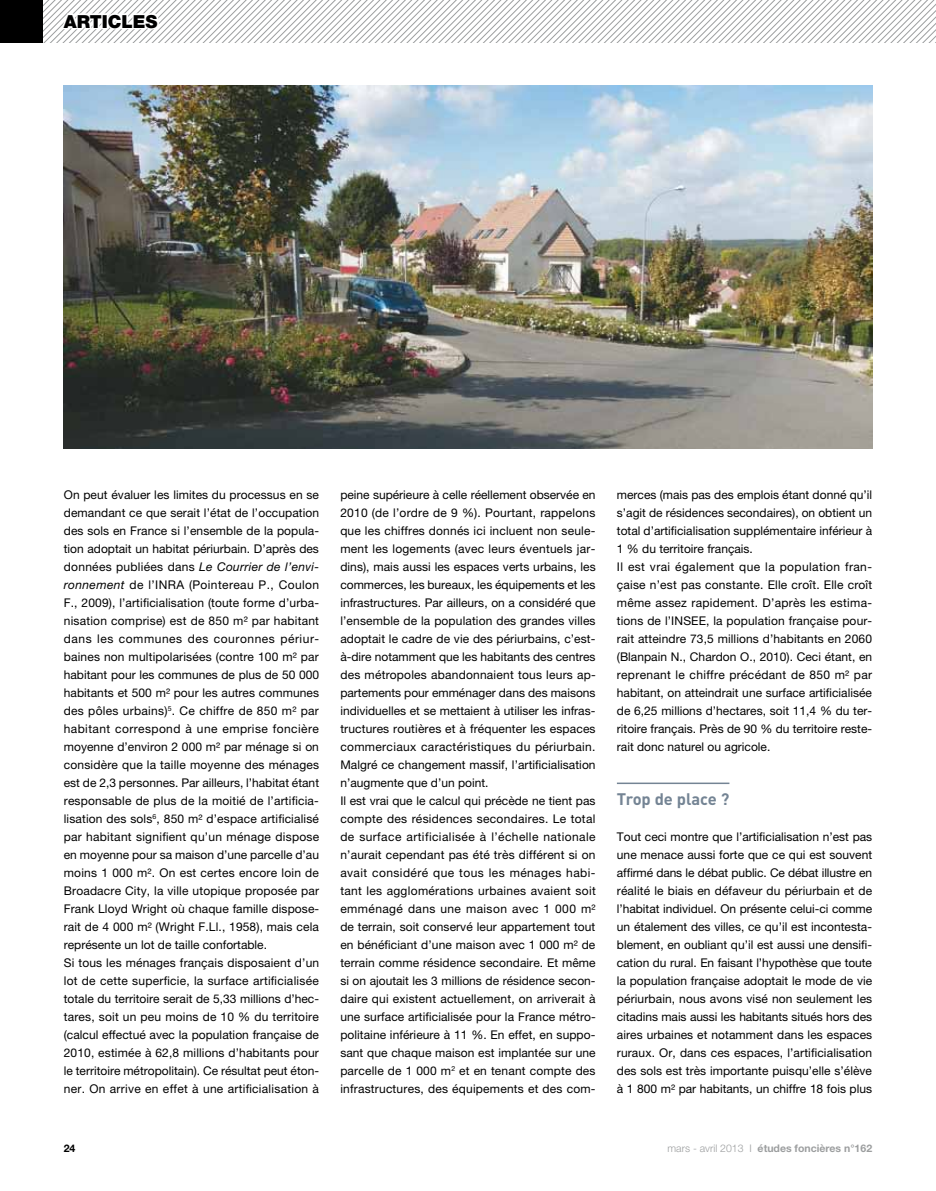
<style>
.page{position:relative;width:936px;height:1191px;background:#fff}
.page>*{position:absolute;margin:0;border:0;box-sizing:border-box;transform-origin:0 0}
.t1{font:900 18px "Helvetica Neue LT Pro";color:#000}
.t2{font:700 16.5px "DIN";color:#748494}
.t3{font:12px/18px "Helvetica Neue LT Pro";letter-spacing:.01em;color:#000}
.t4{font:700 10.5px "Helvetica Neue LT Pro";color:#9c9e9f}
.t5{font:700 10.5px "Helvetica Neue LT Pro";color:#000}
.s1{font-style:italic}
.s2{font-weight:300}
</style>
<div class="page">
<svg style="left:43px;top:0;width:892px;height:108px"></svg>
<div style="left:0;top:0;width:43px;height:43px;background:#000"></div>
<hr style="left:617px;top:782px;width:112px;height:2px;background:#748494">
<img style="left:64px;top:85px;width:807px;height:364px">
<h1 class="t1" style="left:64px;top:11px;width:95px">ARTICLES</h1>
<p class="t3" style="left:64px;top:486px;width:257px">On peut évaluer les limites du processus en se demandant ce que serait l’état de l’occupation des sols en France si l’ensemble de la popula&shy;tion adoptait un habitat périurbain. D’après des données publiées dans <span class="s1">Le Courrier de l’envi&shy;ronnement</span> de l’INRA (Pointereau P., Coulon F., 2009), l’artificialisation (toute forme d’urba&shy;nisation comprise) est de 850 m² par habitant dans les communes des couronnes périur&shy;baines non multipolarisées (contre 100 m² par habitant pour les communes de plus de 50 000 habitants et 500 m² pour les autres communes des pôles urbains)<sup>5</sup>. Ce chiffre de 850 m² par habitant correspond à une emprise foncière moyenne d’environ 2 000 m² par ménage si on considère que la taille moyenne des ménages est de 2,3 personnes. Par ailleurs, l’habitat étant responsable de plus de la moitié de l’artificia&shy;lisation des sols<sup>6</sup>, 850 m² d’espace artificialisé par habitant signifient qu’un ménage dispose en moyenne pour sa maison d’une parcelle d’au moins 1 000 m². On est certes encore loin de Broadacre City, la ville utopique proposée par Frank Lloyd Wright où chaque famille dispose&shy;rait de 4 000 m² (Wright F.Ll., 1958), mais cela représente un lot de taille confortable.<br>Si tous les ménages français disposaient d’un lot de cette superficie, la surface artificialisée totale du territoire serait de 5,33 millions d’hec&shy;tares, soit un peu moins de 10 % du territoire (calcul effectué avec la population française de 2010, estimée à 62,8 millions d’habitants pour le territoire métropolitain). Ce résultat peut éton&shy;ner. On arrive en effet à une artificialisation à</p>
<p class="t3" style="left:340px;top:486px;width:257px">peine supérieure à celle réellement observée en 2010 (de l’ordre de 9 %). Pourtant, rappelons que les chiffres donnés ici incluent non seule&shy;ment les logements (avec leurs éventuels jar&shy;dins), mais aussi les espaces verts urbains, les commerces, les bureaux, les équipements et les infrastructures. Par ailleurs, on a considéré que l’ensemble de la population des grandes villes adoptait le cadre de vie des périurbains, c’est&shy;à-dire notamment que les habitants des centres des métropoles abandonnaient tous leurs ap&shy;partements pour emménager dans des maisons individuelles et se mettaient à utiliser les infras&shy;tructures routières et à fréquenter les espaces commerciaux caractéristiques du périurbain.<br>Malgré ce changement massif, l’artificialisation n’augmente que d’un point.<br>Il est vrai que le calcul qui précède ne tient pas compte des résidences secondaires. Le total de surface artificialisée à l’échelle nationale n’aurait cependant pas été très différent si on avait considéré que tous les ménages habi&shy;tant les agglomérations urbaines avaient soit emménagé dans une maison avec 1 000 m² de terrain, soit conservé leur appartement tout en bénéficiant d’une maison avec 1 000 m² de terrain comme résidence secondaire. Et même si on ajoutait les 3 millions de résidence secon&shy;daire qui existent actuellement, on arriverait à une surface artificialisée pour la France métro&shy;politaine inférieure à 11 %. En effet, en suppo&shy;sant que chaque maison est implantée sur une parcelle de 1 000 m<sup>2</sup> et en tenant compte des infrastructures, des équipements et des com-</p>
<p class="t3" style="left:617px;top:486px;width:257px">merces (mais pas des emplois étant donné qu’il s’agit de résidences secondaires), on obtient un total d’artificialisation supplémentaire inférieur à 1 % du territoire français.<br>Il est vrai également que la population fran&shy;çaise n’est pas constante. Elle croît. Elle croît même assez rapidement. D’après les estima&shy;tions de l’INSEE, la population française pour&shy;rait atteindre 73,5 millions d’habitants en 2060 (Blanpain N., Chardon O., 2010). Ceci étant, en reprenant le chiffre précédant de 850 m² par habitant, on atteindrait une surface artificialisée de 6,25 millions d’hectares, soit 11,4 % du ter&shy;ritoire français. Près de 90 % du territoire reste&shy;rait donc naturel ou agricole.</p>
<h2 class="t2" style="left:617px;top:788px;width:114px">Trop de place ?</h2>
<p class="t3" style="left:617px;top:828px;width:257px;text-align:justify">Tout ceci montre que l’artificialisation n’est pas une menace aussi forte que ce qui est souvent affirmé dans le débat public. Ce débat illustre en réalité le biais en défaveur du périurbain et de l’habitat individuel. On présente celui-ci comme un étalement des villes, ce qu’il est incontesta&shy;blement, en oubliant qu’il est aussi une densifi&shy;cation du rural. En faisant l’hypothèse que toute la population française adoptait le mode de vie périurbain, nous avons visé non seulement les citadins mais aussi les habitants situés hors des aires urbaines et notamment dans les espaces ruraux. Or, dans ces espaces, l’artificialisation des sols est très importante puisqu’elle s’élève à 1 800 m² par habitants, un chiffre 18 fois plus</p>
<p class="t5" style="left:64px;top:1142px;width:13px">24</p>
<p class="t4" style="left:667px;top:1142px;width:206px"><span class="s2">mars - avril 2013 I</span> études foncières n°162</p>
</div>
